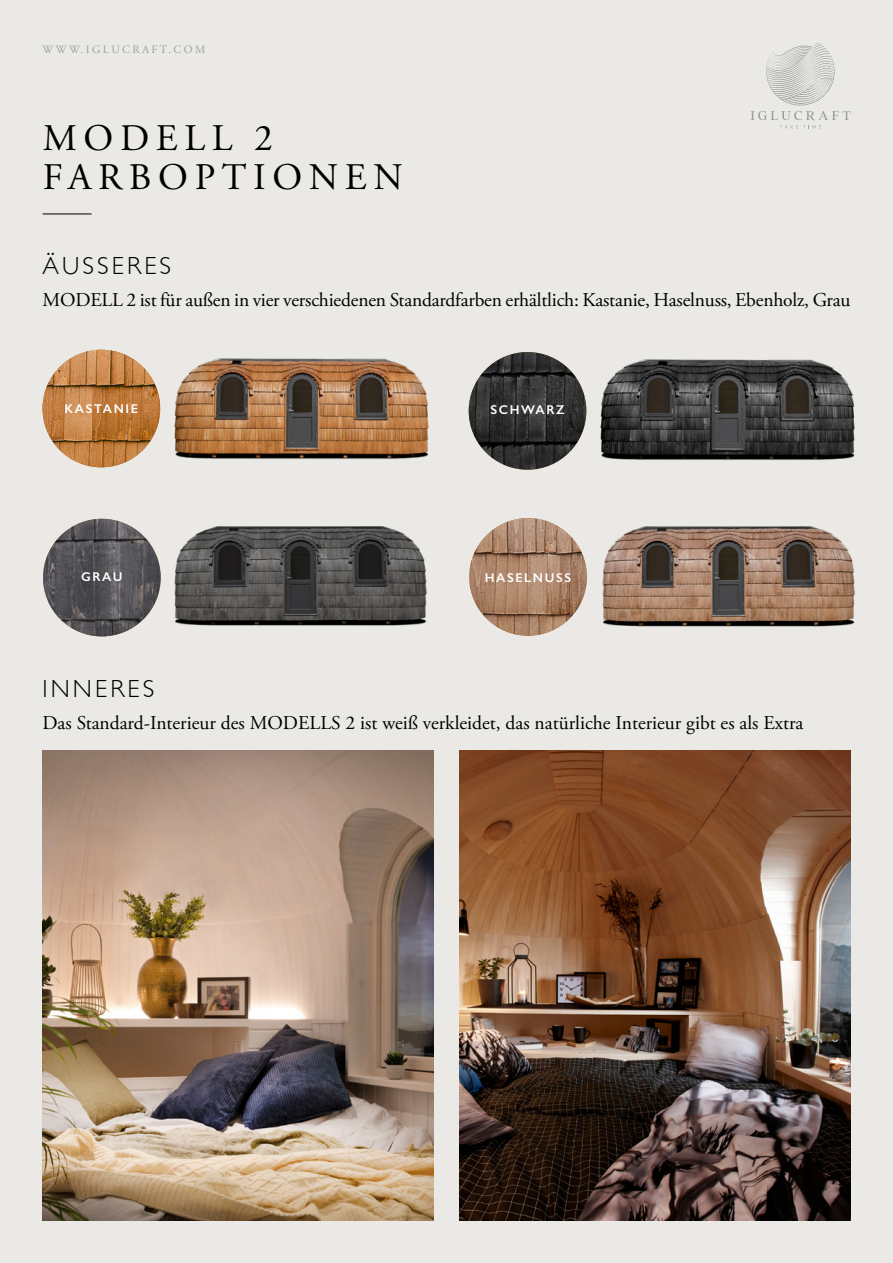
<style>
.page{position:relative;width:893px;height:1263px;background:#ebe9e6}
.page>*{position:absolute;margin:0;border:0;box-sizing:border-box;transform-origin:0 0}
.t1{font:37.5px/39.3px "Adobe Garamond Pro";letter-spacing:.175em;color:#000}
.t2{font:300 24.75px "Gill Sans";letter-spacing:.125em;color:#000}
.t3{font:19.5px "Adobe Garamond Pro";letter-spacing:-.01em;color:#000}
.t4{font:600 12.75px "Gill Sans";letter-spacing:.125em;color:#fff}
.t5{font:11.25px "Adobe Garamond Pro";letter-spacing:.215em;color:#9d9f97}
</style>
<div class="page">
<img style="left:43px;top:750px;width:391px;height:470px">
<img style="left:459px;top:750px;width:391px;height:470px">
<svg style="left:751px;top:43px;width:99px;height:85px"></svg>
<hr style="left:43px;top:214px;width:49px;height:1px;background:#000">
<img style="left:43px;top:350px;width:117px;height:117px;border-radius:59px">
<img style="left:469px;top:352px;width:117px;height:118px;border-radius:59px">
<img style="left:600px;top:359px;width:255px;height:101px">
<img style="left:469px;top:518px;width:118px;height:118px;border-radius:59px">
<img style="left:602px;top:526px;width:253px;height:101px">
<img style="left:174px;top:358px;width:322px;height:103px">
<img style="left:174px;top:526px;width:322px;height:100px">
<img style="left:43px;top:519px;width:118px;height:117px;border-radius:59px">
<p class="t5" style="left:43px;top:42px;width:164px">WWW.IGLUCRAFT.COM</p>
<h1 class="t1" style="left:43px;top:120px;width:361px">MODELL 2<br>FARBOPTIONEN</h1>
<p class="t2" style="left:43px;top:246px;width:130px">ÄUSSERES</p>
<p class="t3" style="left:43px;top:288px;width:809px">MODELL 2 ist für außen in vier verschiedenen Standardfarben erhältlich: Kastanie, Haselnuss, Ebenholz, Grau</p>
<p class="t4" style="left:65px;top:401px;width:75px">KASTANIE</p>
<p class="t4" style="left:490px;top:402px;width:76px">SCHWARZ</p>
<p class="t4" style="left:81px;top:569px;width:43px">GRAU</p>
<p class="t4" style="left:485px;top:569px;width:88px">HASELNUSS</p>
<p class="t2" style="left:43px;top:669px;width:113px">INNERES</p>
<p class="t3" style="left:43px;top:711px;width:762px">Das Standard-Interieur des MODELLS 2 ist weiß verkleidet, das natürliche Interieur gibt es als Extra</p>
</div>
